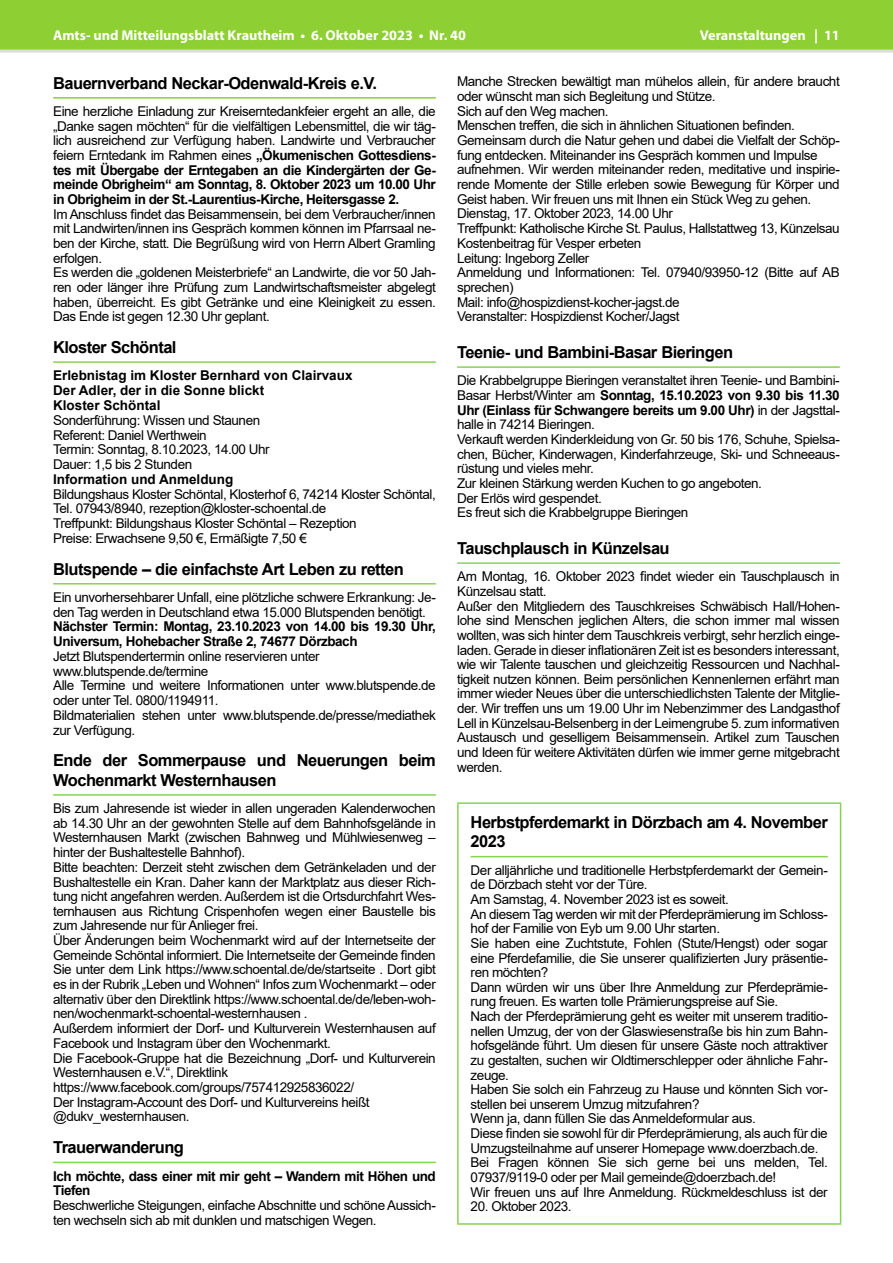
<style>
.page{position:relative;width:893px;height:1263px;background:#fff}
.page>*{position:absolute;margin:0;border:0;box-sizing:border-box;transform-origin:0 0}
.t1{font:700 16.5px/19.5px "Arial";letter-spacing:-.035em;color:#000}
.t2{font:700 14.25px "Myriad Pro";color:#fff}
.t3{font:13.5px/14.7px "Arial";letter-spacing:-.035em;color:#000}
.t4{font:700 13.5px/14.7px "Arial";letter-spacing:-.035em;color:#000}
.t5{font:700 13.5px/14.9px "Arial";color:#000}
.s1{font-weight:700}
</style>
<div class="page">
<div style="left:0;top:0;width:893px;height:51px;background:#8ecf33"></div>
<hr style="left:0;top:50px;width:893px;height:3px;background:#ddd">
<hr style="left:53px;top:97px;width:383px;height:2px;background:#8ecf33">
<hr style="left:53px;top:361px;width:383px;height:2px;background:#87d353">
<hr style="left:53px;top:583px;width:383px;height:1px;background:#87d353">
<hr style="left:53px;top:794px;width:383px;height:2px;background:#87d353">
<hr style="left:53px;top:1161px;width:383px;height:2px;background:#87d353">
<hr style="left:457px;top:366px;width:383px;height:2px;background:#87d353">
<hr style="left:457px;top:562px;width:383px;height:2px;background:#87d353">
<hr style="left:457px;top:802px;width:384px;height:2px;background:#87d353">
<hr style="left:457px;top:804px;width:2px;height:419px;background:#87d353">
<hr style="left:840px;top:804px;width:1px;height:419px;background:#87d353">
<hr style="left:457px;top:1223px;width:384px;height:2px;background:#87d353">
<hr style="left:471px;top:856px;width:357px;height:1px;background:#87d353">
<p class="t2" style="left:53px;top:26px;width:414px">Amts- und Mitteilungsblatt Krautheim • 6. Oktober 2023 • Nr. 40</p>
<p class="t2" style="left:814px;top:26px;width:27px">| 11</p>
<p class="t1" style="left:53px;top:73px;width:325px">Bauernverband Neckar-Odenwald-Kreis e.V.</p>
<p class="t3" style="left:53px;top:104px;width:384px;text-align:justify">Eine herzliche Einladung zur Kreiserntedankfeier ergeht an alle, die „Danke sagen möchten“ für die vielfältigen Lebensmittel, die wir täg&shy;lich ausreichend zur Verfügung haben. Landwirte und Verbraucher feiern Erntedank im Rahmen eines <span class="s1">„Ökumenischen Gottesdiens&shy;tes mit Übergabe der Erntegaben an die Kindergärten der Ge&shy;meinde Obrigheim“ am Sonntag, 8. Oktober 2023 um 10.00 Uhr in Obrigheim in der St.-Laurentius-Kirche, Heitersgasse 2.</span></p>
<p class="t3" style="left:53px;top:206px;width:384px">Im Anschluss findet das Beisammensein, bei dem Verbraucher/innen mit Landwirten/innen ins Gespräch kommen können im Pfarrsaal ne&shy;ben der Kirche, statt. Die Begrüßung wird von Herrn Albert Gramling erfolgen.<br>Es werden die „goldenen Meisterbriefe“ an Landwirte, die vor 50 Jah&shy;ren oder länger ihre Prüfung zum Landwirtschaftsmeister abgelegt haben, überreicht. Es gibt Getränke und eine Kleinigkeit zu essen.<br>Das Ende ist gegen 12.30 Uhr geplant.</p>
<p class="t1" style="left:53px;top:337px;width:125px">Kloster Schöntal</p>
<p class="t5" style="left:53px;top:368px;width:301px">Erlebnistag im Kloster Bernhard von Clairvaux<br>Der Adler, der in die Sonne blickt<br>Kloster Schöntal</p>
<p class="t3" style="left:53px;top:412px;width:218px">Sonderführung: Wissen und Staunen<br>Referent: Daniel Werthwein<br>Termin: Sonntag, 8.10.2023, 14.00 Uhr<br>Dauer: 1,5 bis 2 Stunden</p>
<p class="t5" style="left:53px;top:472px;width:182px">Information und Anmeldung</p>
<p class="t3" style="left:53px;top:486px;width:384px">Bildungshaus Kloster Schöntal, Klosterhof 6, 74214 Kloster Schöntal, Tel. 07943/8940, rezeption@kloster-schoental.de<br>Treffpunkt: Bildungshaus Kloster Schöntal – Rezeption<br>Preise: Erwachsene 9,50 €, Ermäßigte 7,50 €</p>
<p class="t1" style="left:53px;top:559px;width:352px">Blutspende – die einfachste Art Leben zu retten</p>
<p class="t3" style="left:53px;top:590px;width:384px">Ein unvorhersehbarer Unfall, eine plötzliche schwere Erkrankung: Je&shy;den Tag werden in Deutschland etwa 15.000 Blutspenden benötigt.</p>
<p class="t4" style="left:53px;top:619px;width:384px">Nächster Termin: Montag, 23.10.2023 von 14.00 bis 19.30 Uhr,<br>Universum, Hohebacher Straße 2, 74677 Dörzbach</p>
<p class="t3" style="left:53px;top:649px;width:384px">Jetzt Blutspendertermin online reservieren unter www.blutspende.de/termine<br>Alle Termine und weitere Informationen unter www.blutspende.de oder unter Tel. 0800/1194911.<br>Bildmaterialien stehen unter www.blutspende.de/presse/mediathek zur Verfügung.</p>
<p class="t1" style="left:53px;top:751px;width:384px">Ende der Sommerpause und Neuerungen beim<br>Wochenmarkt Westernhausen</p>
<p class="t3" style="left:53px;top:801px;width:384px">Bis zum Jahresende ist wieder in allen ungeraden Kalenderwochen ab 14.30 Uhr an der gewohnten Stelle auf dem Bahnhofsgelände in Westernhausen Markt (zwischen Bahnweg und Mühlwiesenweg – hinter der Bushaltestelle Bahnhof).<br>Bitte beachten: Derzeit steht zwischen dem Getränkeladen und der Bushaltestelle ein Kran. Daher kann der Marktplatz aus dieser Rich&shy;tung nicht angefahren werden. Außerdem ist die Ortsdurchfahrt Wes&shy;ternhausen aus Richtung Crispenhofen wegen einer Baustelle bis zum Jahresende nur für Anlieger frei.<br>Über Änderungen beim Wochenmarkt wird auf der Internetseite der Gemeinde Schöntal informiert. Die Internetseite der Gemeinde finden Sie unter dem Link https://www.schoental.de/de/startseite . Dort gibt es in der Rubrik „Leben und Wohnen“ Infos zum Wochenmarkt – oder alternativ über den Direktlink https://www.schoental.de/de/leben-woh&shy;nen/wochenmarkt-schoental-westernhausen .<br>Außerdem informiert der Dorf- und Kulturverein Westernhausen auf Facebook und Instagram über den Wochenmarkt.<br>Die Facebook-Gruppe hat die Bezeichnung „Dorf- und Kulturverein Westernhausen e.V.“, Direktlink https://www.facebook.com/groups/757412925836022/<br>Der Instagram-Account des Dorf- und Kulturvereins heißt @dukv_westernhausen.</p>
<p class="t1" style="left:53px;top:1138px;width:132px">Trauerwanderung</p>
<p class="t4" style="left:53px;top:1169px;width:384px">Ich möchte, dass einer mit mir geht – Wandern mit Höhen und<br>Tiefen</p>
<p class="t3" style="left:53px;top:1198px;width:384px">Beschwerliche Steigungen, einfache Abschnitte und schöne Aussich&shy;ten wechseln sich ab mit dunklen und matschigen Wegen.</p>
<p class="t2" style="left:700px;top:26px;width:108px">Veranstaltungen</p>
<p class="t3" style="left:457px;top:74px;width:384px">Manche Strecken bewältigt man mühelos allein, für andere braucht oder wünscht man sich Begleitung und Stütze.<br>Sich auf den Weg machen.<br>Menschen treffen, die sich in ähnlichen Situationen befinden.<br>Gemeinsam durch die Natur gehen und dabei die Vielfalt der Schöp&shy;fung entdecken. Miteinander ins Gespräch kommen und Impulse aufnehmen. Wir werden miteinander reden, meditative und inspirie&shy;rende Momente der Stille erleben sowie Bewegung für Körper und Geist haben. Wir freuen uns mit Ihnen ein Stück Weg zu gehen.<br>Dienstag, 17. Oktober 2023, 14.00 Uhr<br>Treffpunkt: Katholische Kirche St. Paulus, Hallstattweg 13, Künzelsau Kostenbeitrag für Vesper erbeten<br>Leitung: Ingeborg Zeller<br>Anmeldung und Informationen: Tel. 07940/93950-12 (Bitte auf AB sprechen)<br>Mail: info@hospizdienst-kocher-jagst.de<br>Veranstalter: Hospizdienst Kocher/Jagst</p>
<p class="t1" style="left:457px;top:342px;width:277px">Teenie- und Bambini-Basar Bieringen</p>
<p class="t3" style="left:457px;top:373px;width:384px">Die Krabbelgruppe Bieringen veranstaltet ihren Teenie- und Bambini-Basar Herbst/Winter am <span class="s1">Sonntag, 15.10.2023 von 9.30 bis 11.30<br>Uhr (Einlass für Schwangere bereits um 9.00 Uhr)</span> in der Jagsttal&shy;halle in 74214 Bieringen.<br>Verkauft werden Kinderkleidung von Gr. 50 bis 176, Schuhe, Spielsa&shy;chen, Bücher, Kinderwagen, Kinderfahrzeuge, Ski- und Schneeaus&shy;rüstung und vieles mehr.<br>Zur kleinen Stärkung werden Kuchen to go angeboten.<br>Der Erlös wird gespendet.<br>Es freut sich die Krabbelgruppe Bieringen</p>
<p class="t1" style="left:457px;top:538px;width:214px">Tauschplausch in Künzelsau</p>
<p class="t3" style="left:457px;top:569px;width:384px">Am Montag, 16. Oktober 2023 findet wieder ein Tauschplausch in Künzelsau statt.<br>Außer den Mitgliedern des Tauschkreises Schwäbisch Hall/Hohen&shy;lohe sind Menschen jeglichen Alters, die schon immer mal wissen wollten, was sich hinter dem Tauschkreis verbirgt, sehr herzlich einge&shy;laden. Gerade in dieser inflationären Zeit ist es besonders interessant, wie wir Talente tauschen und gleichzeitig Ressourcen und Nachhal&shy;tigkeit nutzen können. Beim persönlichen Kennenlernen erfährt man immer wieder Neues über die unterschiedlichsten Talente der Mitglie&shy;der. Wir treffen uns um 19.00 Uhr im Nebenzimmer des Landgasthof Lell in Künzelsau-Belsenberg in der Leimengrube 5. zum informativen Austausch und geselligem Beisammensein. Artikel zum Tauschen und Ideen für weitere Aktivitäten dürfen wie immer gerne mitgebracht werden.</p>
<p class="t1" style="left:471px;top:812px;width:359px">Herbstpferdemarkt in Dörzbach am 4. November<br>2023</p>
<p class="t3" style="left:471px;top:863px;width:359px">Der alljährliche und traditionelle Herbstpferdemarkt der Gemein&shy;de Dörzbach steht vor der Türe.<br>Am Samstag, 4. November 2023 ist es soweit.<br>An diesem Tag werden wir mit der Pferdeprämierung im Schloss&shy;hof der Familie von Eyb um 9.00 Uhr starten.<br>Sie haben eine Zuchtstute, Fohlen (Stute/Hengst) oder sogar eine Pferdefamilie, die Sie unserer qualifizierten Jury präsentie&shy;ren möchten?<br>Dann würden wir uns über Ihre Anmeldung zur Pferdeprämie&shy;rung freuen. Es warten tolle Prämierungspreise auf Sie.<br>Nach der Pferdeprämierung geht es weiter mit unserem traditio&shy;nellen Umzug, der von der Glaswiesenstraße bis hin zum Bahn&shy;hofsgelände führt. Um diesen für unsere Gäste noch attraktiver zu gestalten, suchen wir Oldtimerschlepper oder ähnliche Fahr&shy;zeuge.<br>Haben Sie solch ein Fahrzeug zu Hause und könnten Sich vor&shy;stellen bei unserem Umzug mitzufahren?<br>Wenn ja, dann füllen Sie das Anmeldeformular aus.<br>Diese finden sie sowohl für dir Pferdeprämierung, als auch für die Umzugsteilnahme auf unserer Homepage www.doerzbach.de.<br>Bei Fragen können Sie sich gerne bei uns melden, Tel.<br>07937/9119-0 oder per Mail gemeinde@doerzbach.de!<br>Wir freuen uns auf Ihre Anmeldung. Rückmeldeschluss ist der</p>
<p class="t3" style="left:471px;top:1199px;width:102px">20. Oktober 2023.</p>
</div>
